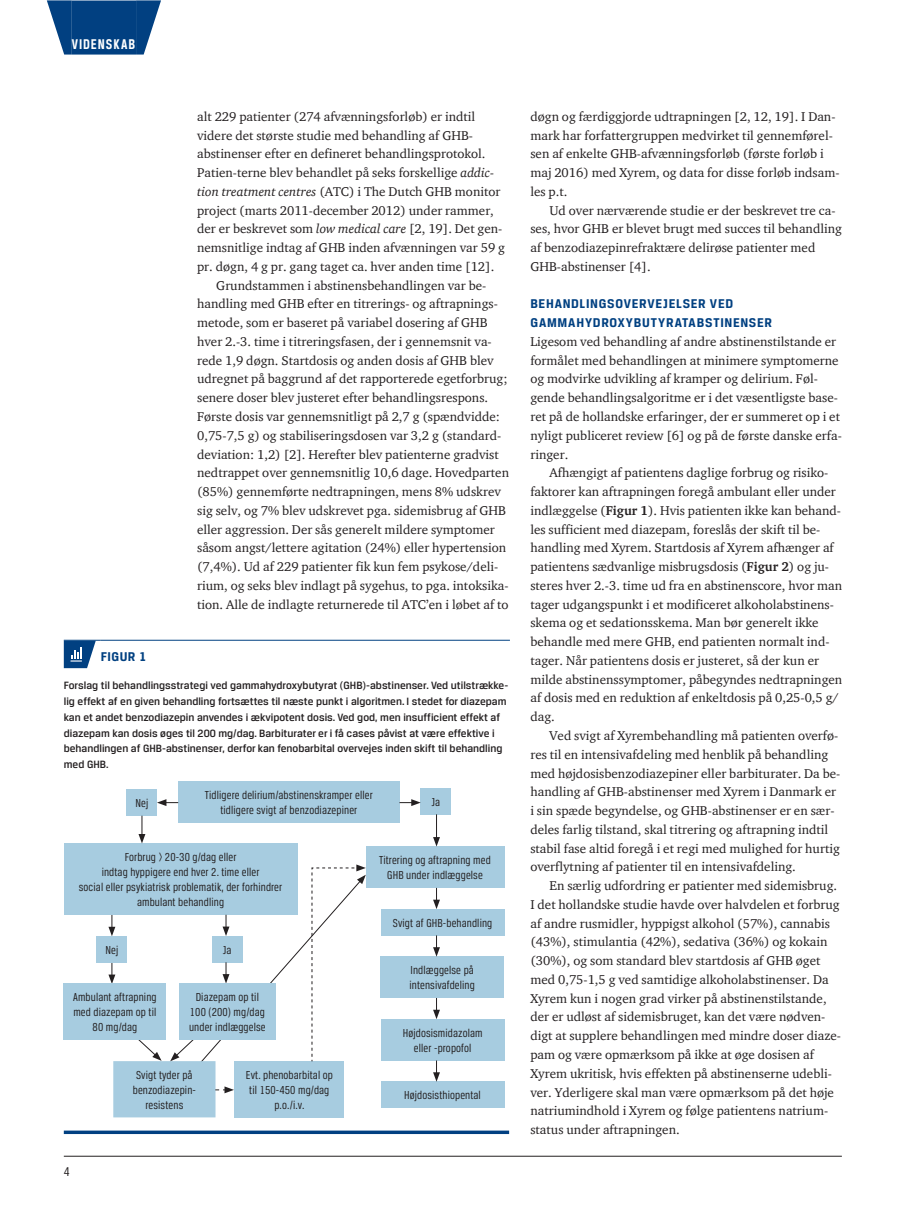
<style>
.page{position:relative;width:919px;height:1217px;background:#fff}
.page>*{position:absolute;margin:0;border:0;box-sizing:border-box;transform-origin:0 0}
.t1{font:700 15px "Breuer Condensed";letter-spacing:.065em;color:#fff}
.t2{font:700 13.5px/18.8px "Breuer Text";letter-spacing:.055em;color:#014081}
.t3{font:13.5px "Breuer Condensed";color:#231f20}
.t4{font:13.05px/18.8px "ITC Charter Com";color:#231f20}
.t5{font:12.3px/15px "Breuer Condensed";letter-spacing:.01em;color:#231f20;text-align:center}
.t6{font:500 11.25px/15.8px "Breuer Text";color:#231f20}
.s1{font-style:italic}
.s2{font-weight:700}
</style>
<div class="page">
<hr style="left:64px;top:1155px;width:777px;height:1px;background:#231f20">
<div style="left:72px;top:1px;width:64px;height:54px;background:#014081"></div>
<svg style="left:47px;top:0;width:25px;height:55px"></svg>
<svg style="left:136px;top:0;width:25px;height:55px"></svg>
<hr style="left:64px;top:639px;width:37px;height:1px;background:#014081">
<hr style="left:101px;top:639px;width:409px;height:1px;background:#014081">
<svg style="left:64px;top:640px;width:32px;height:28px"></svg>
<div style="left:178px;top:780px;width:221px;height:42px;background:#a7cce0"></div>
<div style="left:420px;top:787px;width:30px;height:27px;background:#a7cce0"></div>
<div style="left:127px;top:789px;width:30px;height:26px;background:#a7cce0"></div>
<div style="left:97px;top:935px;width:30px;height:27px;background:#a7cce0"></div>
<div style="left:64px;top:843px;width:233px;height:71px;background:#a7cce0"></div>
<div style="left:366px;top:846px;width:138px;height:41px;background:#a7cce0"></div>
<div style="left:381px;top:908px;width:123px;height:27px;background:#a7cce0"></div>
<div style="left:380px;top:956px;width:123px;height:41px;background:#a7cce0"></div>
<div style="left:381px;top:1018px;width:123px;height:42px;background:#a7cce0"></div>
<div style="left:381px;top:1081px;width:123px;height:26px;background:#a7cce0"></div>
<svg style="left:433px;top:814px;width:7px;height:32px"></svg>
<svg style="left:433px;top:887px;width:7px;height:21px"></svg>
<svg style="left:433px;top:935px;width:7px;height:21px"></svg>
<svg style="left:433px;top:997px;width:7px;height:21px"></svg>
<svg style="left:433px;top:1060px;width:7px;height:21px"></svg>
<svg style="left:138px;top:815px;width:7px;height:28px"></svg>
<svg style="left:399px;top:799px;width:21px;height:6px"></svg>
<svg style="left:157px;top:799px;width:21px;height:6px"></svg>
<div style="left:64px;top:983px;width:102px;height:56px;background:#a7cce0"></div>
<svg style="left:108px;top:864px;width:258px;height:253px"></svg>
<hr style="left:64px;top:1130px;width:445px;height:3px;background:#014081">
<p class="t1" style="left:72px;top:35px;width:65px">VIDENSKAB</p>
<p class="t4" style="left:197px;top:107px;width:279px">alt 229 patienter (274 afvænningsforløb) er indtil</p>
<p class="t4" style="left:197px;top:125px;width:277px">videre det største studie med behandling af GHB-</p>
<p class="t4" style="left:197px;top:144px;width:290px">abstinenser efter en defineret behandlingsprotokol.</p>
<p class="t4" style="left:197px;top:163px;width:298px">Patien-terne blev behandlet på seks forskellige <span class="s1">addic-</span></p>
<p class="t4" style="left:197px;top:182px;width:305px"><span class="s1">tion treatment centres</span> (ATC) i The Dutch GHB monitor</p>
<p class="t4" style="left:197px;top:200px;width:298px">project (marts 2011-december 2012) under rammer,</p>
<p class="t4" style="left:197px;top:219px;width:307px">der er beskrevet som <span class="s1">low medical care</span> [2, 19]. Det gen-</p>
<p class="t4" style="left:197px;top:238px;width:309px">nemsnitlige indtag af GHB inden afvænningen var 59 g</p>
<p class="t4" style="left:197px;top:257px;width:299px">pr. døgn, 4 g pr. gang taget ca. hver anden time [12].</p>
<p class="t4" style="left:216px;top:275px;width:271px">Grundstammen i abstinensbehandlingen var be-</p>
<p class="t4" style="left:197px;top:294px;width:302px">handling med GHB efter en titrerings- og aftrapnings-</p>
<p class="t4" style="left:197px;top:313px;width:292px">metode, som er baseret på variabel dosering af GHB</p>
<p class="t4" style="left:197px;top:332px;width:296px">hver 2.-3. time i titreringsfasen, der i gennemsnit va-</p>
<p class="t4" style="left:197px;top:350px;width:298px">rede 1,9 døgn. Startdosis og anden dosis af GHB blev</p>
<p class="t4" style="left:197px;top:369px;width:312px">udregnet på baggrund af det rapporterede egetforbrug;</p>
<p class="t4" style="left:197px;top:388px;width:292px">senere doser blev justeret efter behandlingsrespons.</p>
<p class="t4" style="left:197px;top:407px;width:304px">Første dosis var gennemsnitligt på 2,7 g (spændvidde:</p>
<p class="t4" style="left:197px;top:425px;width:305px">0,75-7,5 g) og stabiliseringsdosen var 3,2 g (standard-</p>
<p class="t4" style="left:197px;top:444px;width:303px">deviation: 1,2) [2]. Herefter blev patienterne gradvist</p>
<p class="t4" style="left:197px;top:463px;width:313px">nedtrappet over gennemsnitlig 10,6 dage. Hovedparten</p>
<p class="t4" style="left:197px;top:482px;width:305px">(85%) gennemførte nedtrapningen, mens 8% udskrev</p>
<p class="t4" style="left:197px;top:500px;width:310px">sig selv, og 7% blev udskrevet pga. sidemisbrug af GHB</p>
<p class="t4" style="left:197px;top:519px;width:299px">eller aggression. Der sås generelt mildere symptomer</p>
<p class="t4" style="left:197px;top:538px;width:310px">såsom angst/lettere agitation (24%) eller hypertension</p>
<p class="t4" style="left:197px;top:557px;width:302px">(7,4%). Ud af 229 patienter fik kun fem psykose/deli-</p>
<p class="t4" style="left:197px;top:575px;width:313px">rium, og seks blev indlagt på sygehus, to pga. intoksika-</p>
<p class="t4" style="left:197px;top:594px;width:313px">tion. Alle de indlagte returnerede til ATC’en i løbet af to</p>
<p class="t2" style="left:101px;top:646px;width:15px">Figur</p>
<p class="t2" style="left:139px;top:646px;width:9px">1</p>
<p class="t6" style="left:64px;top:677px;width:446px">Forslag til behandlingsstrategi ved gammahydroxybutyrat (GHB)-abstinenser. Ved utilstrække&shy;lig effekt af en given behandling fortsættes til næste punkt i algoritmen. I stedet for diazepam kan et andet benzodiazepin anvendes i ækvipotent dosis. Ved god, men insufficient effekt af diazepam kan dosis øges til 200 mg/dag. Barbiturater er i få cases påvist at være effektive i behandlingen af GHB-abstinenser, derfor kan fenobarbital overvejes inden skift til behandling med GHB.</p>
<p class="t5" style="left:205px;top:786px;width:169px">Tidligere delirium/abstinenskramper eller tidligere svigt af benzodiazepiner</p>
<p class="t5" style="left:135px;top:795px;width:14px">Nej</p>
<p class="t5" style="left:431px;top:794px;width:10px">Ja</p>
<p class="t5" style="left:79px;top:849px;width:205px">Forbrug &gt; 20-30 g/dag eller<br>indtag hyppigere end hver 2. time eller<br>social eller psykiatrisk problematik, der forhindrer ambulant behandling</p>
<p class="t5" style="left:223px;top:941px;width:10px">Ja</p>
<p class="t5" style="left:105px;top:941px;width:14px">Nej</p>
<p class="t5" style="left:73px;top:989px;width:85px">Ambulant aftrapning med diazepam op til<br>80 mg/dag</p>
<p class="t5" style="left:133px;top:1066px;width:65px">Svigt tyder på benzodiazepin&shy;resistens</p>
<p class="t5" style="left:189px;top:989px;width:78px">Diazepam op til<br>100 (200) mg/dag under indlæggelse</p>
<p class="t5" style="left:246px;top:1066px;width:89px">Evt. phenobarbital op til 150-450 mg/dag p.o./i.v.</p>
<p class="t3" style="left:64px;top:1163px;width:7px">4</p>
<p class="t5" style="left:379px;top:852px;width:113px">Titrering og aftrapning med<br>GHB under indlæggelse</p>
<p class="t5" style="left:393px;top:915px;width:101px">Svigt af GHB-behandling</p>
<p class="t5" style="left:409px;top:962px;width:67px;text-align:left">Indlæggelse på intensivafdeling</p>
<p class="t5" style="left:402px;top:1025px;width:81px">Højdosismidazolam eller -propofol</p>
<p class="t5" style="left:404px;top:1087px;width:78px">Højdosisthiopental</p>
<p class="t4" style="left:530px;top:107px;width:310px">døgn og færdiggjorde udtrapningen [2, 12, 19]. I Dan&shy;mark har forfattergruppen medvirket til gennemførel&shy;sen af enkelte GHB-afvænningsforløb (første forløb i maj 2016) med Xyrem, og data for disse forløb indsam&shy;les p.t.</p>
<p class="t4" style="left:530px;top:200px;width:313px;text-indent:19px">Ud over nærværende studie er der beskrevet tre ca&shy;ses, hvor GHB er blevet brugt med succes til behandling af benzodiazepinrefraktære delirøse patienter med GHB-abstinenser [4].</p>
<p class="t2" style="left:530px;top:294px;width:243px">BEHANDLINGSOVERVEJELSER VED<br>GAMMAHYDROXYBUTYRATABSTINENSER</p>
<p class="t4" style="left:530px;top:332px;width:313px">Ligesom ved behandling af andre abstinenstilstande er formålet med behandlingen at minimere symptomerne og modvirke udvikling af kramper og delirium. Føl&shy;gende behandlingsalgoritme er i det væsentligste base&shy;ret på de hollandske erfaringer, der er summeret op i et nyligt publiceret review [6] og på de første danske erfa&shy;ringer.</p>
<p class="t4" style="left:530px;top:463px;width:313px;text-indent:19px">Afhængigt af patientens daglige forbrug og risiko&shy;faktorer kan aftrapningen foregå ambulant eller under indlæggelse (<span class="s2">Figur 1</span>). Hvis patienten ikke kan behand&shy;les sufficient med diazepam, foreslås der skift til be&shy;handling med Xyrem. Startdosis af Xyrem afhænger af patientens sædvanlige misbrugsdosis (<span class="s2">Figur 2</span>) og ju&shy;steres hver 2.-3. time ud fra en abstinenscore, hvor man tager udgangspunkt i et modificeret alkoholabstinens&shy;skema og et sedationsskema. Man bør generelt ikke behandle med mere GHB, end patienten normalt ind&shy;tager. Når patientens dosis er justeret, så der kun er milde abstinenssymptomer, påbegyndes nedtrapningen af dosis med en reduktion af enkeltdosis på 0,25-0,5 g/ dag.</p>
<p class="t4" style="left:530px;top:725px;width:311px;text-indent:19px">Ved svigt af Xyrembehandling må patienten overfø&shy;res til en intensivafdeling med henblik på behandling med højdosisbenzodiazepiner eller barbiturater. Da be&shy;handling af GHB-abstinenser med Xyrem i Danmark er i sin spæde begyndelse, og GHB-abstinenser er en sær&shy;deles farlig tilstand, skal titrering og aftrapning indtil stabil fase altid foregå i et regi med mulighed for hurtig overflytning af patienter til en intensivafdeling.</p>
<p class="t4" style="left:530px;top:875px;width:312px;text-indent:19px">En særlig udfordring er patienter med sidemisbrug.<br>I det hollandske studie havde over halvdelen et forbrug af andre rusmidler, hyppigst alkohol (57%), cannabis (43%), stimulantia (42%), sedativa (36%) og kokain (30%), og som standard blev startdosis af GHB øget med 0,75-1,5 g ved samtidige alkoholabstinenser. Da Xyrem kun i nogen grad virker på abstinenstilstande, der er udløst af sidemisbruget, kan det være nødven&shy;digt at supplere behandlingen med mindre doser diaze&shy;pam og være opmærksom på ikke at øge dosisen af Xyrem ukritisk, hvis effekten på abstinenserne udebli&shy;ver. Yderligere skal man være opmærksom på det høje natriumindhold i Xyrem og følge patientens natrium&shy;status under aftrapningen.</p>
</div>
